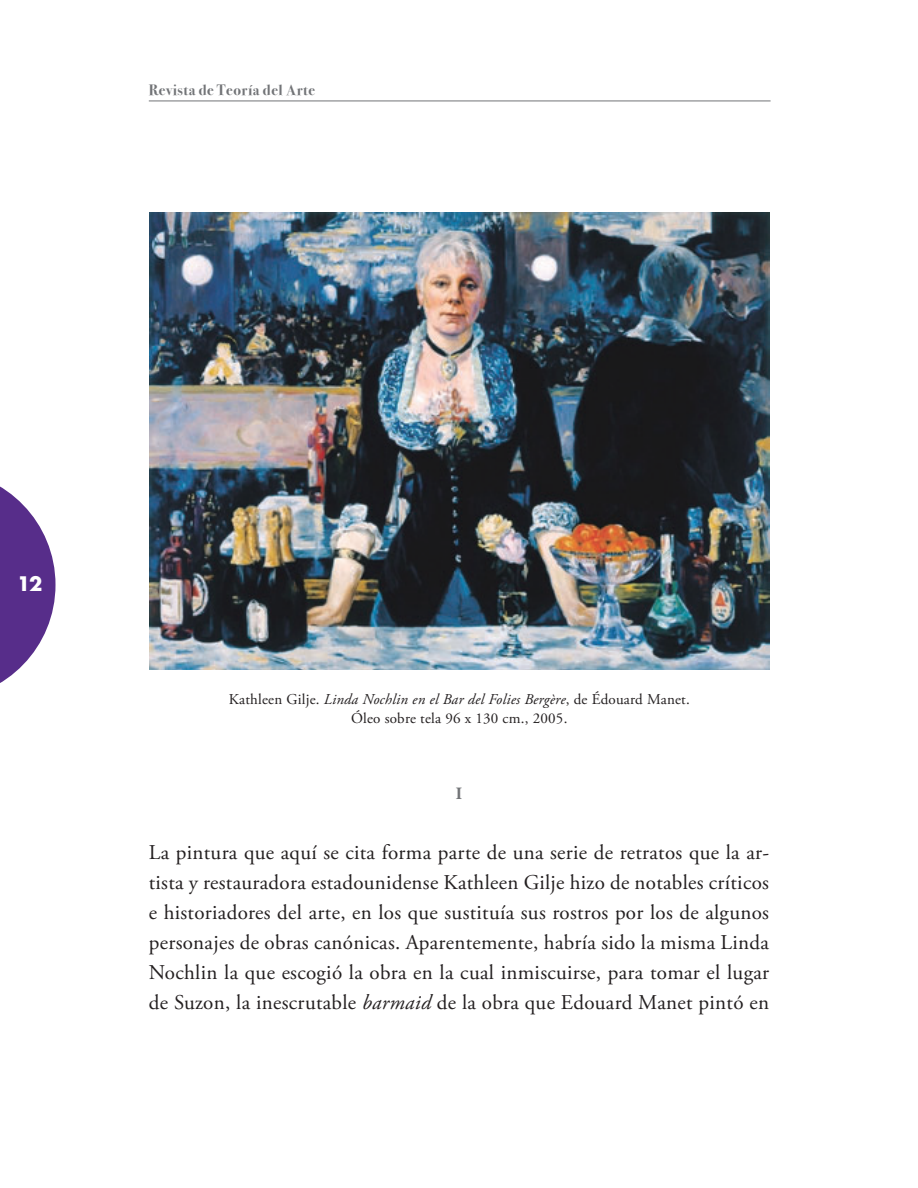
<style>
.page{position:relative;width:918px;height:1188px;background:#fff}
.page>*{position:absolute;margin:0;border:0;box-sizing:border-box;transform-origin:0 0}
.t1{font:21px/30px "Adobe Garamond Pro";letter-spacing:.015em;color:#231f20;text-align:justify}
.t2{font:700 19.5px "Futura";color:#fff}
.t3{font:700 17.25px "Adobe Garamond Pro";color:#727477}
.t4{font:15px/19.5px "Adobe Garamond Pro";letter-spacing:.015em;color:#231f20;text-align:center}
.t5{font:700 15px "Bodoni Svty Two ITCTT";letter-spacing:.035em;color:#727477}
.s1{font-style:italic}
</style>
<div class="page">
<hr style="left:149px;top:101px;width:622px;height:1px;background:#727477">
<svg style="left:0;top:486px;width:56px;height:197px"></svg>
<img style="left:150px;top:213px;width:619px;height:457px">
<p class="t5" style="left:149px;top:81px;width:168px">Revista de Teoría del Arte</p>
<p class="t2" style="left:17px;top:571px;width:27px">12</p>
<p class="t4" style="left:229px;top:690px;width:463px">Kathleen Gilje. <span class="s1">Linda Nochlin en el Bar del Folies Bergère</span>, de Édouard Manet.<br>Óleo sobre tela 96 x 130 cm., 2005.</p>
<p class="t3" style="left:456px;top:783px;width:8px">I</p>
<p class="t1" style="left:149px;top:839px;width:622px">La pintura que aquí se cita forma parte de una serie de retratos que la ar&shy;tista y restauradora estadounidense Kathleen Gilje hizo de notables críticos e historiadores del arte, en los que sustituía sus rostros por los de algunos personajes de obras canónicas. Aparentemente, habría sido la misma Linda Nochlin la que escogió la obra en la cual inmiscuirse, para tomar el lugar de Suzon, la inescrutable <span class="s1">barmaid</span> de la obra que Edouard Manet pintó en</p>
</div>
